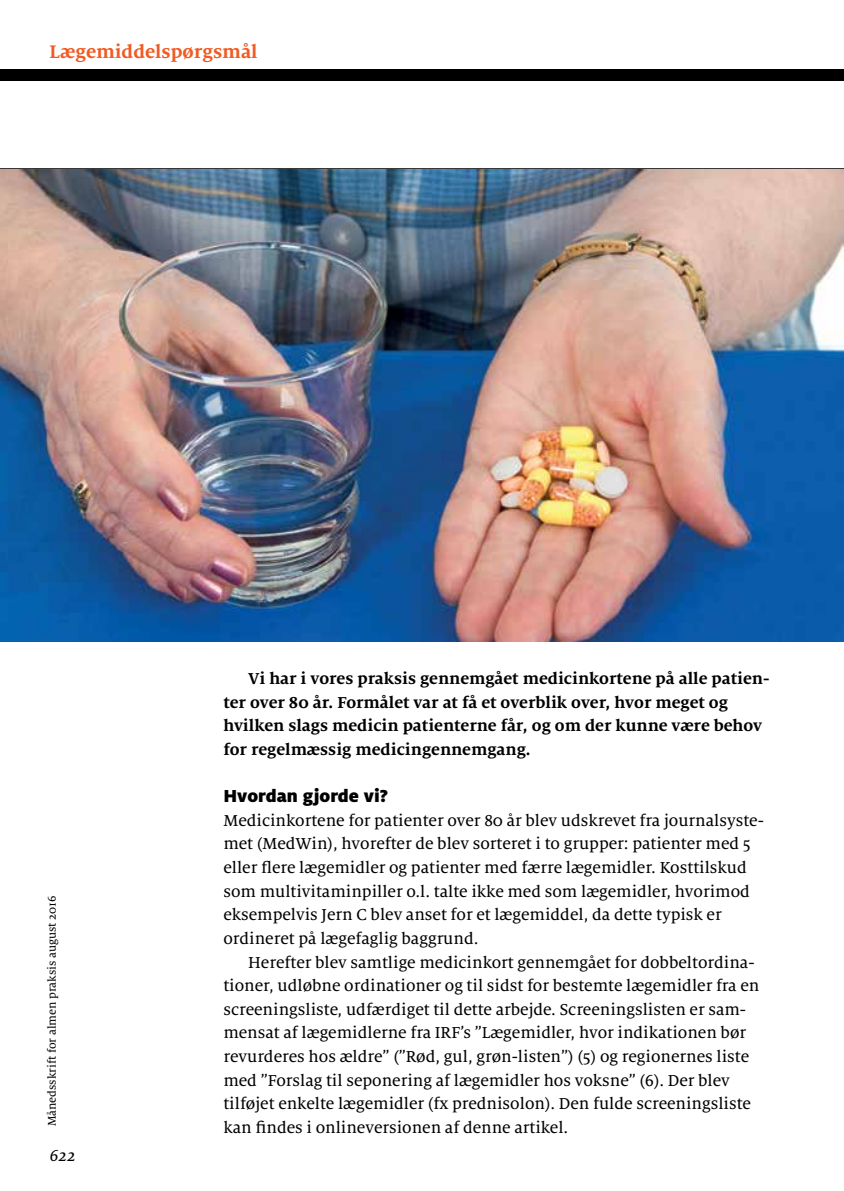
<style>
.page{position:relative;width:844px;height:1191px;background:#fff}
.page>*{position:absolute;margin:0;border:0;box-sizing:border-box;transform-origin:0 0}
.t1{font:700 20.12px "Milo Serif OT";color:#f15a22}
.t2{font:900 19.25px "Milo OT";color:#000}
.t3{font:17.5px/23.6px "Milo Serif OT Text";color:#000}
.t4{font:700 17.5px/23.6px "Milo Serif OT";color:#000}
.t5{font:17.5px "Milo Serif OT Text Ita";color:#000}
.t6{font:12.25px "Milo Serif OT Text";color:#000}
</style>
<div class="page">
<div style="left:0;top:69px;width:843px;height:12px;background:#000"></div>
<hr style="left:0;top:168px;width:843px;height:1px;background:#000">
<img style="left:0;top:169px;width:843px;height:472px">
<p class="t1" style="left:50px;top:41px;width:209px">Lægemiddelspørgsmål</p>
<p class="t6" style="left:45px;top:1126px;width:232px;rotate:-90deg">Månedsskrift for almen praksis august 2016</p>
<p class="t5" style="left:50px;top:1146px;width:28px">622</p>
<p class="t4" style="left:223px;top:666px;width:547px;text-indent:25px">Vi har i vores praksis gennemgået medicinkortene på alle patien&shy;ter over 80 år. Formålet var at få et overblik over, hvor meget og hvilken slags medicin patienterne får, og om der kunne være behov for regelmæssig medicingennemgang.</p>
<p class="t2" style="left:223px;top:785px;width:166px">Hvordan gjorde vi?</p>
<p class="t3" style="left:223px;top:808px;width:542px">Medicinkortene for patienter over 80 år blev udskrevet fra journalsyste&shy;met (MedWin), hvorefter de blev sorteret i to grupper: patienter med 5 eller flere lægemidler og patienter med færre lægemidler. Kosttilskud som multivitaminpiller o.l. talte ikke med som lægemidler, hvorimod eksempelvis Jern C blev anset for et lægemiddel, da dette typisk er ordineret på lægefaglig baggrund.</p>
<p class="t3" style="left:223px;top:950px;width:537px;text-indent:25px">Herefter blev samtlige medicinkort gennemgået for dobbeltordina&shy;tioner, udløbne ordinationer og til sidst for bestemte lægemidler fra en screeningsliste, udfærdiget til dette arbejde. Screeningslisten er sam&shy;mensat af lægemidlerne fra IRF’s ”Lægemidler, hvor indikationen bør revurderes hos ældre” (”Rød, gul, grøn-listen”) (5) og regionernes liste med ”Forslag til seponering af lægemidler hos voksne” (6). Der blev tilføjet enkelte lægemidler (fx prednisolon). Den fulde screeningsliste kan findes i onlineversionen af denne artikel.</p>
</div>
